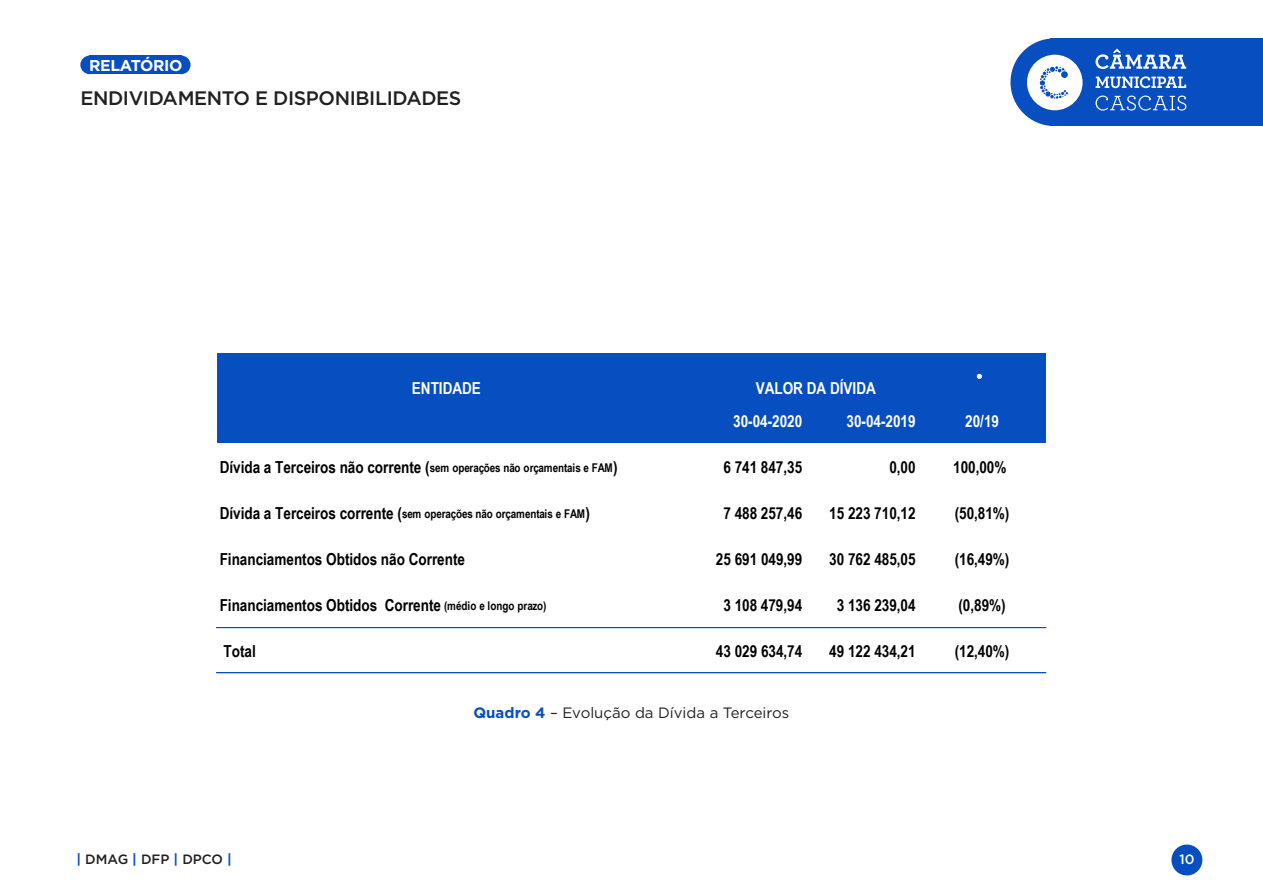
<style>
.page{position:relative;width:1263px;height:893px;background:#fff}
.page>*{position:absolute;margin:0;border:0;box-sizing:border-box;transform-origin:0 0}
.t1{font:500 19.5px "Gotham";letter-spacing:-.02em;color:#231f20}
.t2{font:700 16.5px "Arial Narrow";color:#000}
.t3{font:700 16.5px "Arial Narrow";color:#fff}
.t4{font:16.5px "Arial";color:#fff}
.t5{font:700 15.75px "Gotham";letter-spacing:-.02em;color:#fff}
.texto{font:15px "Gotham";color:#231f20}
.t6{font:500 13.5px "Gotham";color:#231f20}
.t7{font:500 13.5px "Gotham";color:#fff}
.t8{font:700 12px "Arial Narrow";letter-spacing:-.02em;color:#000}
.s1{font-size:16.5px}
.s2{font-size:12px}
.s3{font-weight:700;color:#074ec1}
</style>
<div class="page">
<div style="left:1171px;top:844px;width:31px;height:31px;background:#074ec1;border-radius:50%"></div>
<div style="left:1051px;top:38px;width:212px;height:88px;background:#074ec1"></div>
<div style="left:1010px;top:38px;width:88px;height:88px;background:#074ec1;border-radius:50%"></div>
<div style="left:89px;top:56px;width:92px;height:18px;background:#074ec1"></div>
<div style="left:80px;top:56px;width:19px;height:18px;background:#074ec1;border-radius:50%"></div>
<div style="left:172px;top:56px;width:19px;height:18px;background:#074ec1;border-radius:50%"></div>
<svg style="left:1095px;top:49px;width:91px;height:20px"></svg>
<svg style="left:1095px;top:96px;width:91px;height:15px"></svg>
<svg style="left:1095px;top:76px;width:91px;height:12px"></svg>
<svg style="left:1027px;top:55px;width:55px;height:55px"></svg>
<div style="left:217px;top:354px;width:829px;height:90px;background:#074ec1"></div>
<div style="left:217px;top:443px;width:702px;height:47px;background:#fff"></div>
<svg style="left:977px;top:374px;width:5px;height:5px"></svg>
<hr style="left:918px;top:443px;width:128px;height:1px;background:#fff">
<hr style="left:217px;top:627px;width:829px;height:1px;background:#074ec1">
<hr style="left:217px;top:672px;width:829px;height:1px;background:#074ec1">
<p class="t5" style="left:89px;top:55px;width:95px">RELATÓRIO</p>
<p class="t1" style="left:80px;top:85px;width:383px">ENDIVIDAMENTO E DISPONIBILIDADES</p>
<p class="t3" style="left:412px;top:375px;width:71px">ENTIDADE</p>
<p class="t3" style="left:756px;top:375px;width:122px">VALOR DA DÍVIDA</p>
<p class="t4" style="left:976px;top:366px;width:7px">•</p>
<p class="t3" style="left:733px;top:409px;width:71px">30-04-2020</p>
<p class="t3" style="left:846px;top:409px;width:71px">30-04-2019</p>
<p class="t3" style="left:965px;top:409px;width:35px">20/19</p>
<p class="t8" style="left:220px;top:459px;width:399px"><span class="s1">Dívida a Terceiros não corrente (</span>sem operações não orçamentais e FAM<span class="s1">)</span></p>
<p class="t2" style="left:723px;top:455px;width:80px">6 741 847,35</p>
<p class="t2" style="left:889px;top:455px;width:28px">0,00</p>
<p class="t2" style="left:953px;top:455px;width:55px">100,00%</p>
<p class="t8" style="left:220px;top:505px;width:372px"><span class="s1">Dívida a Terceiros corrente (</span>sem operações não orçamentais e FAM<span class="s1">)</span></p>
<p class="t2" style="left:723px;top:501px;width:80px">7 488 257,46</p>
<p class="t2" style="left:829px;top:501px;width:88px">15 223 710,12</p>
<p class="t2" style="left:955px;top:501px;width:56px">(50,81%)</p>
<p class="t2" style="left:220px;top:547px;width:247px">Financiamentos Obtidos não Corrente</p>
<p class="t2" style="left:716px;top:547px;width:88px">25 691 049,99</p>
<p class="t2" style="left:829px;top:547px;width:88px">30 762 485,05</p>
<p class="t2" style="left:955px;top:547px;width:56px">(16,49%)</p>
<p class="t2" style="left:220px;top:592px;width:328px">Financiamentos Obtidos Corrente <span class="s2">(médio e longo prazo)</span></p>
<p class="t2" style="left:723px;top:592px;width:80px">3 108 479,94</p>
<p class="t2" style="left:837px;top:592px;width:80px">3 136 239,04</p>
<p class="t2" style="left:958px;top:592px;width:49px">(0,89%)</p>
<p class="t2" style="left:223px;top:638px;width:34px">Total</p>
<p class="t2" style="left:716px;top:638px;width:88px">43 029 634,74</p>
<p class="t2" style="left:829px;top:638px;width:88px">49 122 434,21</p>
<p class="t2" style="left:955px;top:638px;width:56px">(12,40%)</p>
<p class="texto" style="left:473px;top:703px;width:317px"><span class="s3">Quadro 4</span> – Evolução da Dívida a Terceiros</p>
<p class="t6" style="left:77px;top:850px;width:157px"><span class="s3">|</span> DMAG <span class="s3">|</span> DFP <span class="s3">|</span> DPCO <span class="s3">|</span></p>
<p class="t7" style="left:1179px;top:850px;width:17px">10</p>
</div>
